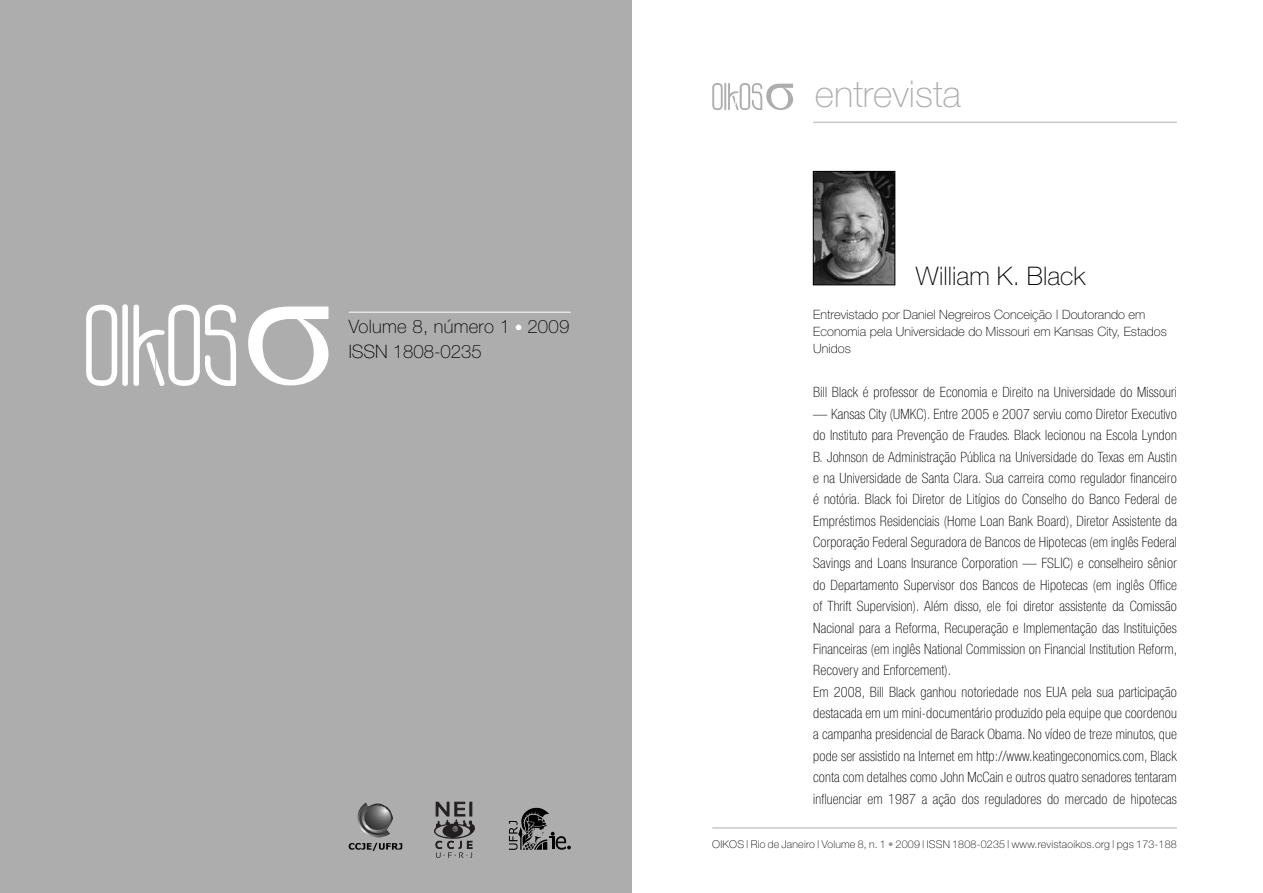
<style>
.page{position:relative;width:1263px;height:893px;background:#fff}
.page>*{position:absolute;margin:0;border:0;box-sizing:border-box;transform-origin:0 0}
.t1{font:100 37.05px "Helvetica Neue";color:#adadad}
.t2{font:100 25.65px "Helvetica Neue";color:#000}
.t3{font:100 18.6px/25.7px "Helvetica Neue";letter-spacing:.015em;color:#000}
.t4{font:100 condensed 14.25px/21.3px "Helvetica Neue";letter-spacing:.01em;color:#000}
.t5{font:100 12.9px/17.1px "Helvetica Neue";color:#000}
.t6{font:100 10.65px "Helvetica Neue";letter-spacing:.02em;color:#000}
.s1{font-stretch:condensed;font-size:15.6px;color:#fff}
.s2{color:#969696}
</style>
<div class="page">
<hr style="left:712px;top:828px;width:465px;height:1px;background:#adadad">
<img style="left:815px;top:173px;width:78px;height:110px">
<div style="left:813px;top:171px;width:82px;height:114px;border:1px solid #000"></div>
<svg style="left:712px;top:83px;width:81px;height:27px"></svg>
<hr style="left:813px;top:122px;width:364px;height:1px;background:#adadad">
<div style="left:0;top:0;width:631px;height:893px;background:#adadad"></div>
<svg style="left:248px;top:306px;width:80px;height:79px"></svg>
<svg style="left:86px;top:304px;width:150px;height:82px"></svg>
<hr style="left:349px;top:312px;width:222px;height:1px;background:#fff">
<svg style="left:349px;top:843px;width:53px;height:8px"></svg>
<img style="left:358px;top:803px;width:35px;height:35px">
<svg style="left:509px;top:808px;width:62px;height:42px"></svg>
<svg style="left:434px;top:802px;width:41px;height:56px"></svg>
<h3 class="t3" style="left:349px;top:315px;width:222px">Volume 8, número 1 <span class="s1">•</span> 2009<br>ISSN 1808-0235</h3>
<h1 class="t1" style="left:815px;top:81px;width:148px">entrevista</h1>
<h2 class="t2" style="left:916px;top:267px;width:171px">William K. Black</h2>
<p class="t5" style="left:813px;top:307px;width:355px">Entrevistado por Daniel Negreiros Conceição | Doutorando em<br>Economia pela Universidade do Missouri em Kansas City, Estados<br>Unidos</p>
<p class="t4" style="left:813px;top:383px;width:365px">Bill Black é professor de Economia e Direito na Universidade do Missouri</p>
<p class="t4" style="left:813px;top:404px;width:366px">— Kansas City (UMKC). Entre 2005 e 2007 serviu como Diretor Executivo do Instituto para Prevenção de Fraudes. Black lecionou na Escola Lyndon B. Johnson de Administração Pública na Universidade do Texas em Austin e na Universidade de Santa Clara. Sua carreira como regulador financeiro é notória. Black foi Diretor de Litígios do Conselho do Banco Federal de Empréstimos Residenciais (Home Loan Bank Board), Diretor Assistente da Corporação Federal Seguradora de Bancos de Hipotecas (em inglês Federal Savings and Loans Insurance Corporation — FSLIC) e conselheiro sênior do Departamento Supervisor dos Bancos de Hipotecas (em inglês Office of Thrift Supervision). Além disso, ele foi diretor assistente da Comissão Nacional para a Reforma, Recuperação e Implementação das Instituições Financeiras (em inglês National Commission on Financial Institution Reform, Recovery and Enforcement).<br>Em 2008, Bill Black ganhou notoriedade nos EUA pela sua participação destacada em um mini-documentário produzido pela equipe que coordenou a campanha presidencial de Barack Obama. No vídeo de treze minutos, que pode ser assistido na Internet em http://www.keatingeconomics.com, Black conta com detalhes como John McCain e outros quatro senadores tentaram influenciar em 1987 a ação dos reguladores do mercado de hipotecas</p>
<p class="t6" style="left:712px;top:840px;width:466px">OIKOS | Rio de Janeiro | Volume 8, n. 1 <span class="s2">•</span> 2009 | ISSN 1808-0235 | www.revistaoikos.org | pgs 173-188</p>
</div>
